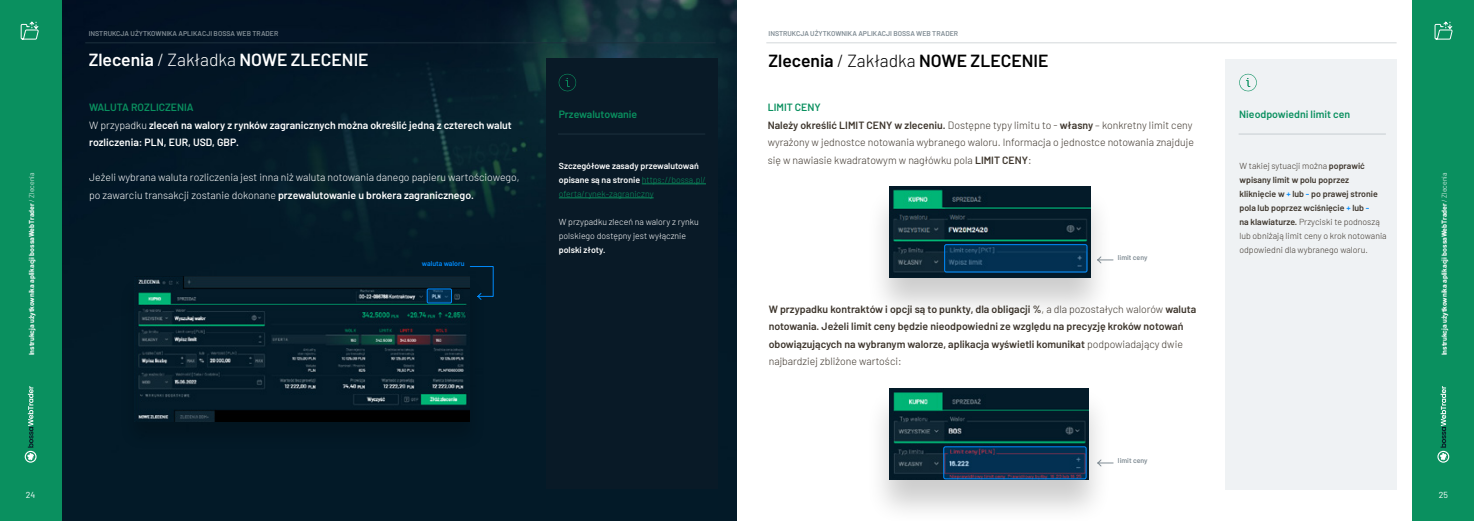
<style>
.page{position:relative;width:1474px;height:521px;background:#fff}
.page>*{position:absolute;margin:0;border:0;box-sizing:border-box;transform-origin:0 0}
.t1{font:600 17.5px "Barlow";color:#fff}
.t2{font:600 17.5px "Barlow";color:#000}
.t3{font:600 10.5px/17.5px "Barlow";color:#3d352c}
.t4{font:300 10.5px/17.5px "Barlow";color:#3d352c}
.t5{font:300 10.5px/17.5px "Barlow";color:#fff}
.t6{font:600 10.5px/17.5px "Barlow";color:#fff}
.t7{font:600 10.5px "Barlow";color:#0a905f}
.t8{font:300 8.75px/14px "Barlow";color:#3d352c}
.t9{font:600 8.75px/14px "Barlow";color:#fff}
.t10{font:300 8.75px/14px "Barlow";color:#fff}
.t11{font:8.75px "Barlow";color:#fff}
.t12{font:600 7px "Barlow";color:#808c94}
.t13{font:700 7px "Barlow";color:#fff}
.t14{font:600 7px "Barlow";color:#008bfc}
.s1{font-weight:300}
.s2{color:#0a905f}
.s3{font-weight:600}
.s4{font-weight:300;color:#0a905f}
.s5{font-weight:600;color:#0a905f}
.s6{font-weight:600;color:#008bfc}
</style>
<div class="page">
<img style="left:61px;top:0;width:676px;height:521px">
<div style="left:1412px;top:0;width:61px;height:521px;background:#0a905f"></div>
<svg style="left:1437px;top:386px;width:12px;height:77px"></svg>
<div style="left:0;top:0;width:61px;height:521px;background:#0a905f"></div>
<svg style="left:25px;top:386px;width:12px;height:77px"></svg>
<hr style="left:85px;top:43px;width:630px;height:1px;background:#1d313e">
<hr style="left:766px;top:43px;width:630px;height:1px;background:#1d313e">
<div style="left:545px;top:59px;width:172px;height:430px;background:#091a27"></div>
<hr style="left:558px;top:134px;width:147px;height:1px;background:#1d313e">
<svg style="left:558px;top:74px;width:18px;height:17px"></svg>
<hr style="left:642px;top:184px;width:64px;height:1px;background:#0a905f">
<hr style="left:559px;top:198px;width:94px;height:1px;background:#0a905f">
<div style="left:119px;top:276px;width:367px;height:176px;background:#021826"></div>
<img style="left:138px;top:277px;width:332px;height:144px">
<div style="left:866px;top:185px;width:247px;height:138px;background:#000;opacity:.2"></div>
<img style="left:889px;top:187px;width:201px;height:91px">
<div style="left:865px;top:386px;width:247px;height:135px;background:#000;opacity:.2"></div>
<img style="left:889px;top:388px;width:199px;height:92px">
<div style="left:1225px;top:59px;width:171px;height:430px;background:#eff2f4"></div>
<hr style="left:1238px;top:134px;width:147px;height:1px;background:#1d313e">
<svg style="left:1239px;top:74px;width:17px;height:17px"></svg>
<svg style="left:944px;top:245px;width:142px;height:27px;background:#063354"></svg>
<div style="left:944px;top:244px;width:143px;height:28px;border:1px solid #008bfc;border-radius:2px"></div>
<svg style="left:943px;top:447px;width:143px;height:32px;background:#123252"></svg>
<div style="left:943px;top:447px;width:143px;height:32px;border:1px solid #008bfc;border-radius:2px"></div>
<svg style="left:427px;top:289px;width:24px;height:14px"></svg>
<div style="left:427px;top:289px;width:24px;height:14px;border:1px solid #008bfc"></div>
<svg style="left:470px;top:266px;width:23px;height:34px"></svg>
<svg style="left:1097px;top:256px;width:16px;height:7px"></svg>
<svg style="left:1097px;top:459px;width:16px;height:7px"></svg>
<svg style="left:21px;top:21px;width:18px;height:19px"></svg>
<svg style="left:1434px;top:21px;width:18px;height:19px"></svg>
<p class="t12" style="left:89px;top:29px;width:191px">INSTRUKCJA UŻYTKOWNIKA APLIKACJI BOSSA WEB TRADER</p>
<p class="t12" style="left:768px;top:29px;width:191px">INSTRUKCJA UŻYTKOWNIKA APLIKACJI BOSSA WEB TRADER</p>
<p class="t13" style="left:26px;top:355px;width:185px;rotate:-90deg">Instrukcja użytkownika aplikacji bossaWebTrader <span class="s1">/ Zlecenia</span></p>
<h1 class="t1" style="left:89px;top:46px;width:281px">Zlecenia <span class="s1">/ Zakładka</span> NOWE ZLECENIE</h1>
<h1 class="t2" style="left:768px;top:47px;width:281px">Zlecenia <span class="s1">/ Zakładka</span> NOWE ZLECENIE</h1>
<p class="t6" style="left:89px;top:98px;width:424px"><span class="s2">WALUTA ROZLICZENIA<br></span><span class="s1">W przypadku</span> zleceń na walory z rynków zagranicznych można określić jedną z czterech walut rozliczenia: PLN, EUR, USD, GBP.</p>
<p class="t5" style="left:89px;top:168px;width:432px">Jeżeli wybrana waluta rozliczenia jest inna niż waluta notowania danego papieru wartościowego, po zawarciu transakcji zostanie dokonane <span class="s3">przewalutowanie u brokera zagranicznego.</span></p>
<p class="t14" style="left:422px;top:259px;width:44px">waluta waloru</p>
<p class="t7" style="left:558px;top:106px;width:80px">Przewalutowanie</p>
<p class="t9" style="left:559px;top:158px;width:149px">Szczegółowe zasady przewalutowań opisane są na stronie <span class="s4">https://bossa.pl/ oferta/rynek-zagraniczny</span></p>
<p class="t10" style="left:559px;top:214px;width:141px">W przypadku zleceń na walory z rynku polskiego dostępny jest wyłącznie</p>
<p class="t9" style="left:559px;top:242px;width:48px">polski złoty.</p>
<p class="t4" style="left:767px;top:98px;width:427px"><span class="s5">LIMIT CENY<br></span><span class="s3">Należy określić LIMIT CENY w zleceniu.</span> Dostępne typy limitu to - <span class="s3">własny</span> – konkretny limit ceny wyrażony w jednostce notowania wybranego waloru. Informacja o jednostce notowania znajduje się w nawiasie kwadratowym w nagłówku pola <span class="s3">LIMIT CENY</span>:</p>
<p class="t12" style="left:1117px;top:253px;width:31px">limit ceny</p>
<p class="t3" style="left:768px;top:299px;width:429px">W przypadku kontraktów i opcji są to punkty, dla obligacji %<span class="s1">, a dla pozostałych walorów</span> waluta notowania. Jeżeli limit ceny będzie nieodpowiedni ze względu na precyzję kroków notowań obowiązujących na wybranym walorze, aplikacja wyświetli komunikat <span class="s1">podpowiadający dwie najbardziej zbliżone wartości:</span></p>
<p class="t12" style="left:1117px;top:456px;width:31px">limit ceny</p>
<p class="t7" style="left:1239px;top:106px;width:112px">Nieodpowiedni limit cen</p>
<p class="t8" style="left:1239px;top:158px;width:149px">W takiej sytuacji można <span class="s3">poprawić wpisany limit w polu poprzez kliknięcie w</span> <span class="s6">+</span> <span class="s3">lub</span> <span class="s6">-</span> <span class="s3">po prawej stronie pola lub poprzez wciśnięcie</span> <span class="s6">+</span> <span class="s3">lub</span> <span class="s6">-<br></span><span class="s3">na klawiaturze.</span> Przyciski te podnoszą lub obniżają limit ceny o krok notowania odpowiedni dla wybranego waloru.</p>
<p class="t13" style="left:1438px;top:355px;width:185px;rotate:-90deg">Instrukcja użytkownika aplikacji bossaWebTrader <span class="s1">/ Zlecenia</span></p>
<p class="t11" style="left:26px;top:488px;width:11px">24</p>
<p class="t11" style="left:1438px;top:488px;width:11px">25</p>
</div>
